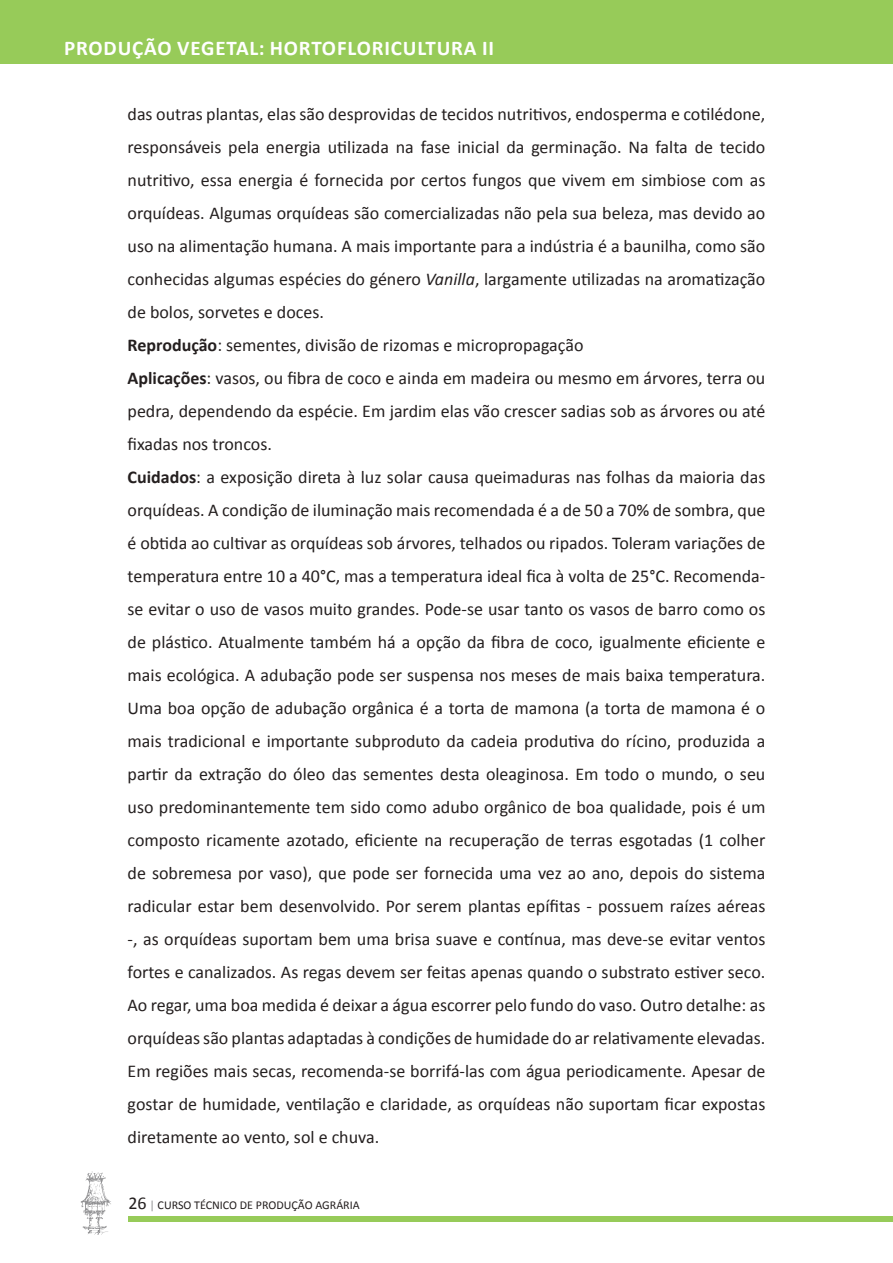
<style>
.page{position:relative;width:893px;height:1263px;background:#fff}
.page>*{position:absolute;margin:0;border:0;box-sizing:border-box;transform-origin:0 0}
.t1{font:700 21px "Calibri";letter-spacing:.04em;color:#fff}
.t2{font:18px/33px "Calibri";color:#241f1f}
.t3{font:12px "Calibri";color:#241f1f}
.s1{font-style:italic}
.s2{font-weight:700}
.s3{font-size:18px}
.s4{color:#919193}
</style>
<div class="page">
<div style="left:128px;top:1216px;width:765px;height:5px;background:#97cb59"></div>
<div style="left:0;top:0;width:893px;height:64px;background:#97cb59"></div>
<svg style="left:80px;top:1171px;width:31px;height:64px"></svg>
<p class="t1" style="left:64px;top:35px;width:432px">PRODUÇÃO VEGETAL: HORTOFLORICULTURA II</p>
<p class="t2" style="left:128px;top:96px;width:639px">das outras plantas, elas são desprovidas de tecidos nutritivos, endosperma e cotilédone, responsáveis pela energia utilizada na fase inicial da germinação. Na falta de tecido nutritivo, essa energia é fornecida por certos fungos que vivem em simbiose com as orquídeas. Algumas orquídeas são comercializadas não pela sua beleza, mas devido ao uso na alimentação humana. A mais importante para a indústria é a baunilha, como são conhecidas algumas espécies do género <span class="s1">Vanilla</span>, largamente utilizadas na aromatização de bolos, sorvetes e doces.<br><span class="s2">Reprodução</span>: sementes, divisão de rizomas e micropropagação<br><span class="s2">Aplicações</span>: vasos, ou fibra de coco e ainda em madeira ou mesmo em árvores, terra ou pedra, dependendo da espécie. Em jardim elas vão crescer sadias sob as árvores ou até fixadas nos troncos.<br><span class="s2">Cuidados</span>: a exposição direta à luz solar causa queimaduras nas folhas da maioria das orquídeas. A condição de iluminação mais recomendada é a de 50 a 70% de sombra, que é obtida ao cultivar as orquídeas sob árvores, telhados ou ripados. Toleram variações de temperatura entre 10 a 40°C, mas a temperatura ideal fica à volta de 25°C. Recomenda&shy;se evitar o uso de vasos muito grandes. Pode-se usar tanto os vasos de barro como os de plástico. Atualmente também há a opção da fibra de coco, igualmente eficiente e mais ecológica. A adubação pode ser suspensa nos meses de mais baixa temperatura.<br>Uma boa opção de adubação orgânica é a torta de mamona (a torta de mamona é o mais tradicional e importante subproduto da cadeia produtiva do rícino, produzida a partir da extração do óleo das sementes desta oleaginosa. Em todo o mundo, o seu uso predominantemente tem sido como adubo orgânico de boa qualidade, pois é um composto ricamente azotado, eficiente na recuperação de terras esgotadas (1 colher de sobremesa por vaso), que pode ser fornecida uma vez ao ano, depois do sistema radicular estar bem desenvolvido. Por serem plantas epífitas - possuem raízes aéreas -, as orquídeas suportam bem uma brisa suave e contínua, mas deve-se evitar ventos fortes e canalizados. As regas devem ser feitas apenas quando o substrato estiver seco.<br>Ao regar, uma boa medida é deixar a água escorrer pelo fundo do vaso. Outro detalhe: as orquídeas são plantas adaptadas à condições de humidade do ar relativamente elevadas.<br>Em regiões mais secas, recomenda-se borrifá-las com água periodicamente. Apesar de gostar de humidade, ventilação e claridade, as orquídeas não suportam ficar expostas diretamente ao vento, sol e chuva.</p>
<p class="t3" style="left:128px;top:1198px;width:233px"><span class="s3">26</span> <span class="s4">|</span> CURSO TÉCNICO DE PRODUÇÃO AGRÁRIA</p>
</div>
